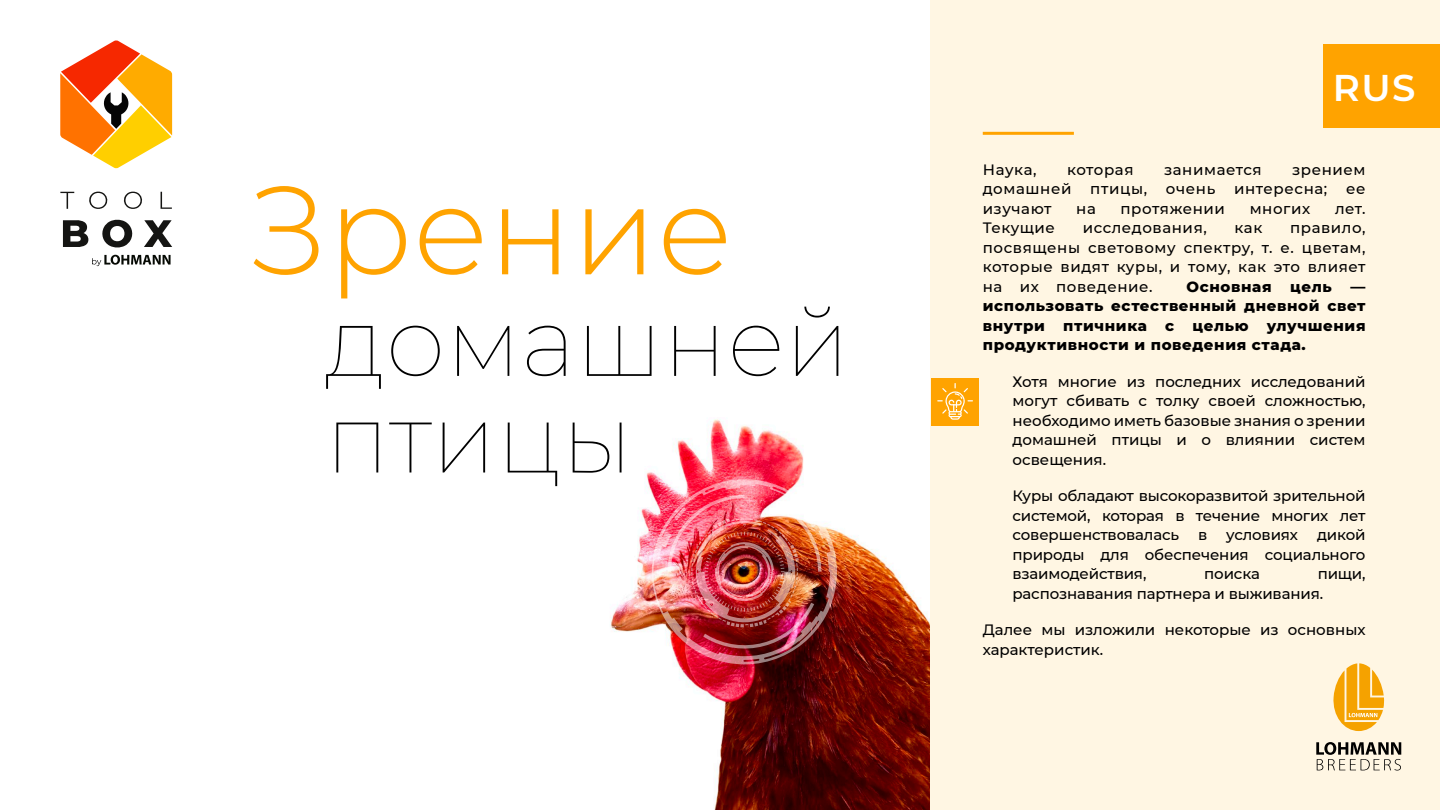
<style>
.page{position:relative;width:1440px;height:810px;background:#fff}
.page>*{position:absolute;margin:0;border:0;box-sizing:border-box;transform-origin:0 0}
.t1{font:300 124.5px "Montserrat";color:#ffa300}
.t2{font:100 96.6px/96.6px "Montserrat";color:#000}
.t3{font:600 37.12px "Montserrat";color:#fff}
.t4{font:500 15px/19.5px "Montserrat";color:#000;text-align:justify}
.t5{font:800 15px/19.5px "Montserrat";letter-spacing:.04em;color:#000;text-align:justify}
.t6{font:500 15px "Montserrat";letter-spacing:.04em;color:#000}
.t7{font:500 15px "Montserrat";letter-spacing:.03em;color:#000}
</style>
<div class="page">
<img style="left:611px;top:300px;width:320px;height:510px">
<div style="left:931px;top:0;width:509px;height:810px;background:#fff6e3"></div>
<img style="left:652px;top:479px;width:185px;height:185px">
<hr style="left:983px;top:132px;width:91px;height:3px;background:#ffa300">
<div style="left:932px;top:378px;width:47px;height:47px;background:#ffa300"></div>
<svg style="left:937px;top:383px;width:36px;height:37px"></svg>
<div style="left:1323px;top:45px;width:117px;height:83px;background:#ffa300"></div>
<svg style="left:60px;top:192px;width:14px;height:17px"></svg>
<svg style="left:89px;top:191px;width:19px;height:18px"></svg>
<svg style="left:123px;top:191px;width:19px;height:18px"></svg>
<svg style="left:161px;top:192px;width:11px;height:17px"></svg>
<svg style="left:63px;top:220px;width:25px;height:27px"></svg>
<svg style="left:102px;top:219px;width:31px;height:29px"></svg>
<svg style="left:144px;top:220px;width:28px;height:27px"></svg>
<svg style="left:60px;top:40px;width:112px;height:128px"></svg>
<svg style="left:92px;top:255px;width:79px;height:11px"></svg>
<svg style="left:1333px;top:663px;width:51px;height:68px"></svg>
<svg style="left:1316px;top:742px;width:85px;height:29px"></svg>
<p class="t1" style="left:249px;top:146px;width:485px">Зрение</p>
<p class="t2" style="left:325px;top:291px;width:526px">домашней птицы</p>
<p class="t3" style="left:1333px;top:61px;width:84px">RUS</p>
<p class="t4" style="left:983px;top:159px;width:55px">Наука,</p>
<p class="t7" style="left:1067px;top:159px;width:68px">которая</p>
<p class="t6" style="left:1164px;top:159px;width:99px">занимается</p>
<p class="t6" style="left:1292px;top:159px;width:75px">зрением</p>
<p class="t6" style="left:983px;top:179px;width:90px">домашней</p>
<p class="t4" style="left:1090px;top:179px;width:58px">птицы,</p>
<p class="t4" style="left:1166px;top:179px;width:51px">очень</p>
<p class="t6" style="left:1234px;top:179px;width:95px">интересна;</p>
<p class="t4" style="left:1346px;top:179px;width:21px">ее</p>
<p class="t6" style="left:983px;top:198px;width:70px">изучают</p>
<p class="t4" style="left:1076px;top:198px;width:21px">на</p>
<p class="t6" style="left:1121px;top:198px;width:106px">протяжении</p>
<p class="t4" style="left:1250px;top:198px;width:62px">многих</p>
<p class="t4" style="left:1335px;top:198px;width:32px">лет.</p>
<p class="t6" style="left:983px;top:218px;width:74px">Текущие</p>
<p class="t6" style="left:1083px;top:218px;width:126px">исследования,</p>
<p class="t4" style="left:1235px;top:218px;width:29px">как</p>
<p class="t4" style="left:983px;top:218px;width:384px;text-indent:307px">правило, посвящены световому спектру, т. е. цветам, которые видят куры, и тому, как это влияет на их поведение.</p>
<p class="t5" style="left:983px;top:276px;width:384px;text-indent:204px">Основная цель — использовать естественный дневной свет внутри птичника с целью улучшения продуктивности и поведения стада.</p>
<p class="t4" style="left:1013px;top:371px;width:355px">Хотя многие из последних исследований могут сбивать с толку своей сложностью, необходимо иметь базовые знания о зрении домашней птицы и о влиянии систем освещения.</p>
<p class="t4" style="left:1013px;top:486px;width:355px">Куры обладают высокоразвитой зрительной системой, которая в течение многих лет совершенствовалась</p>
<p class="t4" style="left:1013px;top:525px;width:355px;text-indent:305px">дикой природы для обеспечения социального взаимодействия,</p>
<p class="t4" style="left:1198px;top:525px;width:11px">в</p>
<p class="t4" style="left:1226px;top:525px;width:73px">условиях</p>
<p class="t4" style="left:1204px;top:564px;width:57px">поиска</p>
<p class="t4" style="left:1013px;top:564px;width:355px;text-indent:305px">пищи, распознавания партнера и выживания.</p>
<p class="t4" style="left:983px;top:620px;width:384px">Далее мы изложили некоторые из основных характеристик.</p>
</div>
